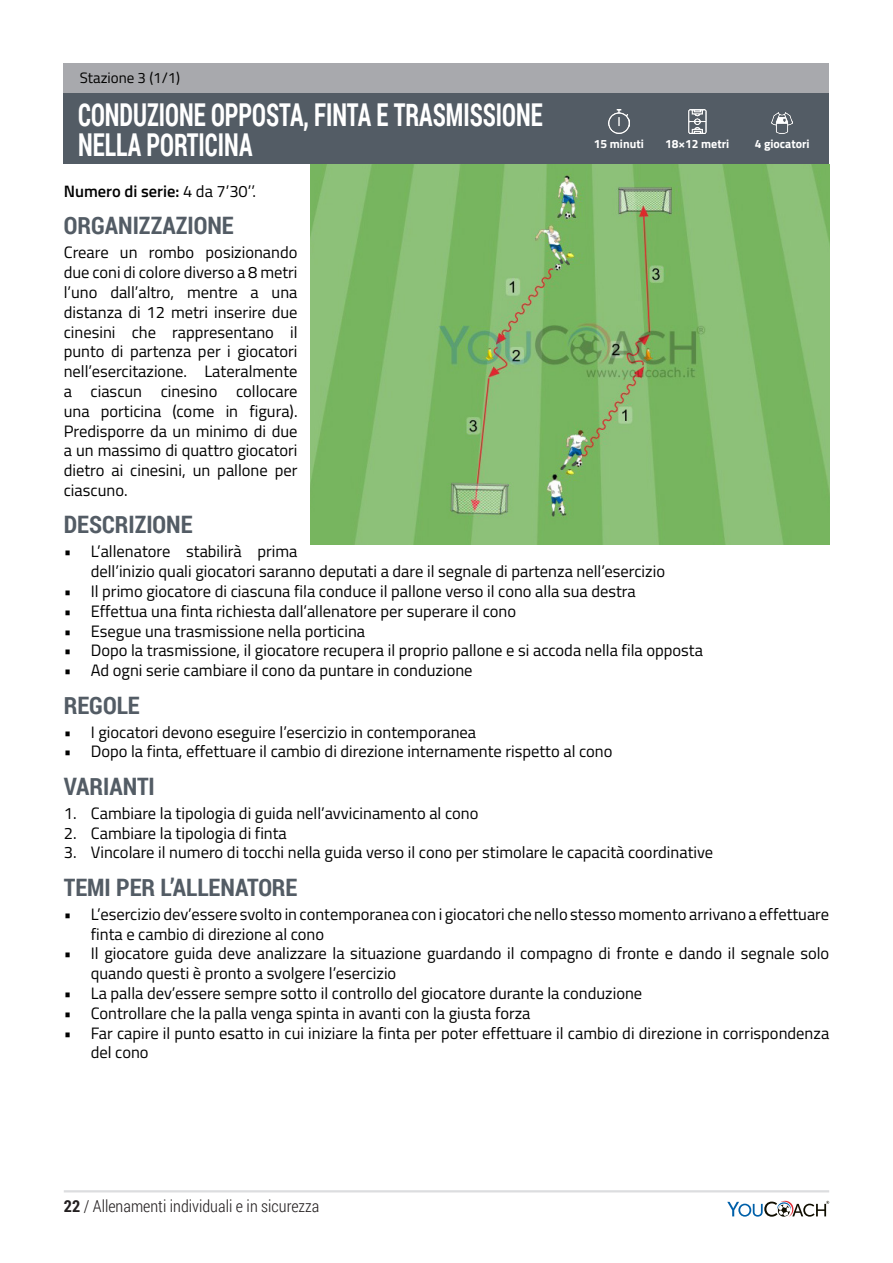
<style>
.page{position:relative;width:893px;height:1263px;background:#fff}
.page>*{position:absolute;margin:0;border:0;box-sizing:border-box;transform-origin:0 0}
.t1{font:700 31.5px/30px "Roboto Condensed";color:#fff;scale:.77 1}
.t2{font:700 24px "Roboto Condensed";color:#535c65}
.t3{font:16.5px/19.8px "Titillium Web";color:#010100}
.t4{font:300 16.5px "Roboto Condensed";color:#231f20}
.t5{font:600 16.5px "Titillium Web";color:#010100}
.t6{font:15px "Titillium Web";color:#010100}
.t7{font:700 12px "Titillium Web";color:#fff}
.s1{font-weight:400}
.s2{font-weight:700}
</style>
<div class="page">
<hr style="left:64px;top:1190px;width:765px;height:2px;background:#dcdddf">
<svg style="left:727px;top:1201px;width:102px;height:16px"></svg>
<img style="left:310px;top:164px;width:519px;height:381px">
<div style="left:64px;top:93px;width:765px;height:71px;background:#535c65"></div>
<div style="left:64px;top:64px;width:765px;height:29px;background:#a8a9ad"></div>
<img style="left:608px;top:110px;width:21px;height:23px">
<img style="left:688px;top:110px;width:18px;height:23px">
<img style="left:771px;top:113px;width:21px;height:21px">
<p class="t6" style="left:80px;top:67px;width:102px">Stazione 3 (1/1)</p>
<p class="t1" style="left:78px;top:98px;width:605px">CONDUZIONE OPPOSTA, FINTA E TRASMISSIONE<br>NELLA PORTICINA</p>
<p class="t7" style="left:594px;top:135px;width:51px">15 minuti</p>
<p class="t7" style="left:665px;top:135px;width:66px">18×12 metri</p>
<p class="t7" style="left:755px;top:135px;width:57px">4 giocatori</p>
<p class="t5" style="left:64px;top:179px;width:194px">Numero di serie: <span class="s1">4 da 7’30’’.</span></p>
<p class="t2" style="left:64px;top:209px;width:171px">ORGANIZZAZIONE</p>
<p class="t3" style="left:64px;top:242px;width:235px;text-align:justify">Creare un rombo posizionando due coni di colore diverso a 8 metri l’uno dall’altro, mentre a una distanza di 12 metri inserire due cinesini che rappresentano il punto di partenza per i giocatori nell’esercitazione. Lateralmente a ciascun cinesino collocare una porticina (come in figura).<br>Predisporre da un minimo di due a un massimo di quattro giocatori dietro ai cinesini, un pallone per ciascuno.</p>
<p class="t2" style="left:64px;top:508px;width:130px">DESCRIZIONE</p>
<p class="t3" style="left:91px;top:541px;width:576px;text-indent:-27px">• L’allenatore stabilirà prima<br>dell’inizio quali giocatori saranno deputati a dare il segnale di partenza nell’esercizio</p>
<p class="t3" style="left:64px;top:581px;width:574px">• Il primo giocatore di ciascuna fila conduce il pallone verso il cono alla sua destra</p>
<p class="t3" style="left:64px;top:600px;width:454px">• Effettua una finta richiesta dall’allenatore per superare il cono</p>
<p class="t3" style="left:64px;top:620px;width:303px">• Esegue una trasmissione nella porticina</p>
<p class="t3" style="left:64px;top:640px;width:641px">• Dopo la trasmissione, il giocatore recupera il proprio pallone e si accoda nella fila opposta</p>
<p class="t3" style="left:64px;top:660px;width:410px">• Ad ogni serie cambiare il cono da puntare in conduzione</p>
<p class="t2" style="left:64px;top:688px;width:77px">REGOLE</p>
<p class="t3" style="left:64px;top:721px;width:414px">• I giocatori devono eseguire l’esercizio in contemporanea</p>
<p class="t3" style="left:64px;top:741px;width:550px">• Dopo la finta, effettuare il cambio di direzione internamente rispetto al cono</p>
<p class="t2" style="left:64px;top:769px;width:93px">VARIANTI</p>
<p class="t3" style="left:64px;top:802px;width:416px">1. Cambiare la tipologia di guida nell’avvicinamento al cono</p>
<p class="t3" style="left:64px;top:822px;width:225px">2. Cambiare la tipologia di finta</p>
<p class="t3" style="left:64px;top:842px;width:651px">3. Vincolare il numero di tocchi nella guida verso il cono per stimolare le capacità coordinative</p>
<p class="t2" style="left:64px;top:870px;width:235px">TEMI PER L’ALLENATORE</p>
<p class="t3" style="left:91px;top:903px;width:740px;text-indent:-27px">• L’esercizio dev’essere svolto in contemporanea con i giocatori che nello stesso momento arrivano a effettuare finta e cambio di direzione al cono</p>
<p class="t3" style="left:91px;top:943px;width:740px;text-indent:-27px">• Il giocatore guida deve analizzare la situazione guardando il compagno di fronte e dando il segnale solo quando questi è pronto a svolgere l’esercizio</p>
<p class="t3" style="left:64px;top:982px;width:580px">• La palla dev’essere sempre sotto il controllo del giocatore durante la conduzione</p>
<p class="t3" style="left:64px;top:1002px;width:468px">• Controllare che la palla venga spinta in avanti con la giusta forza</p>
<p class="t3" style="left:91px;top:1022px;width:740px;text-indent:-27px">• Far capire il punto esatto in cui iniziare la finta per poter effettuare il cambio di direzione in corrispondenza del cono</p>
<p class="t4" style="left:64px;top:1194px;width:257px"><span class="s2">22</span> / Allenamenti individuali e in sicurezza</p>
</div>
